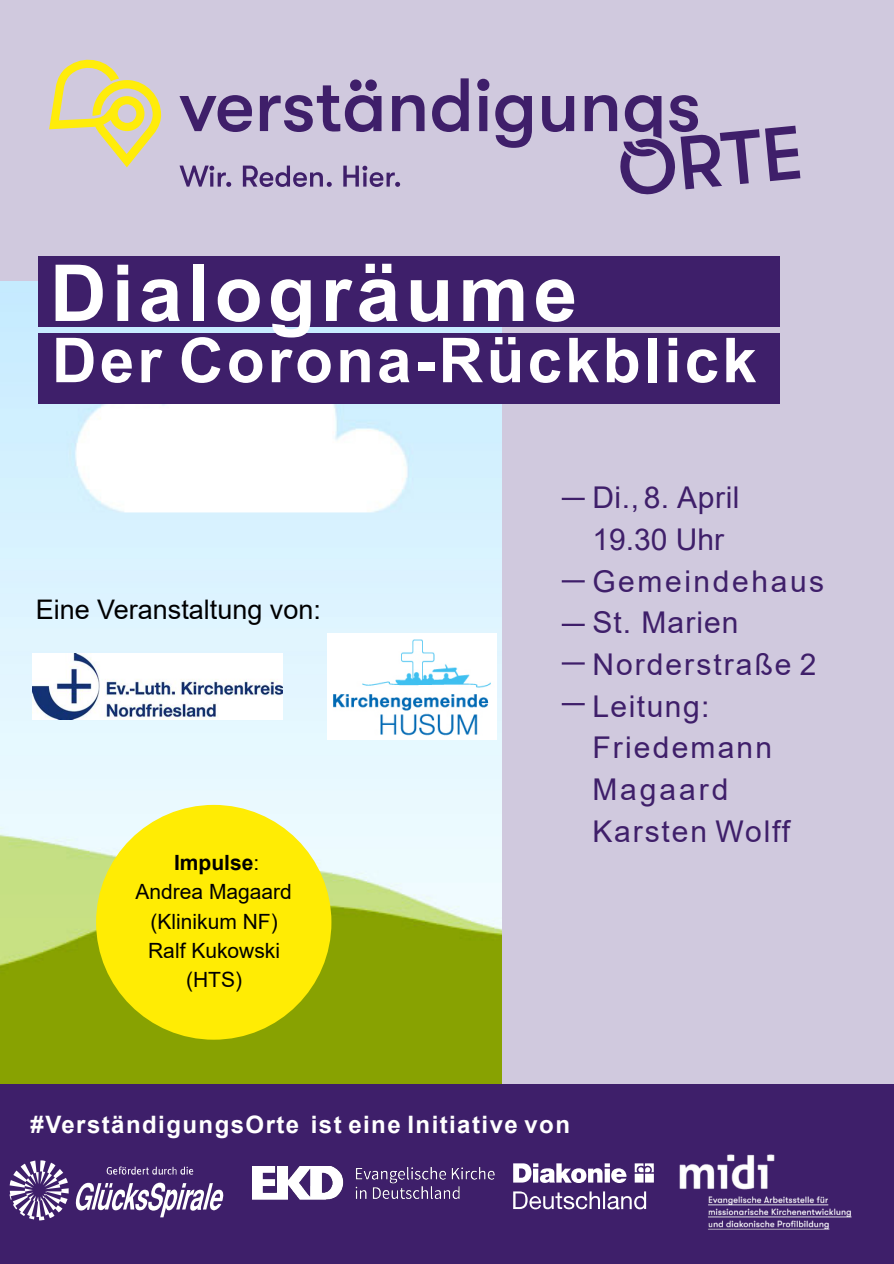
<style>
.page{position:relative;width:894px;height:1264px;background:#fff}
.page>*{position:absolute;margin:0;border:0;box-sizing:border-box;transform-origin:0 0}
.t1{font:700 78.6px "Arial";letter-spacing:.065em;color:#fff}
.t2{font:700 61.95px "Arial";letter-spacing:.05em;color:#fff}
.t3{font:30px/41.7px "Arial";letter-spacing:.07em;color:#3f1f6a}
.t4{font:27px "Arial";color:#000}
.t5{font:700 24px "Arial";letter-spacing:.06em;color:#fff}
.t6{font:21px/29.2px "Arial";color:#000;text-align:center}
.s1{font-weight:700}
</style>
<div class="page">
<div style="left:0;top:0;width:893px;height:1263px;background:#d0c9de"></div>
<hr style="left:561px;top:498px;width:23px;height:2px;background:#3f1f6a">
<hr style="left:561px;top:580px;width:23px;height:2px;background:#3f1f6a">
<hr style="left:561px;top:624px;width:23px;height:2px;background:#3f1f6a">
<hr style="left:561px;top:662px;width:23px;height:2px;background:#3f1f6a">
<hr style="left:561px;top:703px;width:23px;height:2px;background:#3f1f6a">
<svg style="left:179px;top:78px;width:621px;height:117px"></svg>
<svg style="left:49px;top:59px;width:112px;height:108px"></svg>
<svg style="left:179px;top:165px;width:221px;height:22px"></svg>
<img style="left:0;top:282px;width:501px;height:802px">
<div style="left:96px;top:805px;width:235px;height:234px;background:#ffec04;border-radius:50%"></div>
<div style="left:38px;top:257px;width:742px;height:70px;background:#3e1f6a"></div>
<div style="left:38px;top:334px;width:742px;height:70px;background:#3e1f6a"></div>
<div style="left:0;top:1084px;width:893px;height:179px;background:#3e1f6a"></div>
<svg style="left:9px;top:1160px;width:214px;height:60px"></svg>
<img style="left:679px;top:1154px;width:173px;height:76px">
<svg style="left:513px;top:1191px;width:133px;height:18px"></svg>
<svg style="left:513px;top:1163px;width:141px;height:20px"></svg>
<img style="left:252px;top:1166px;width:243px;height:33px">
<img style="left:32px;top:653px;width:250px;height:66px">
<img style="left:327px;top:633px;width:170px;height:106px">
<h1 class="t1" style="left:50px;top:264px;width:529px">Dialogräume</h1>
<h2 class="t2" style="left:52px;top:337px;width:706px">Der Corona-Rückblick</h2>
<p class="t4" style="left:36px;top:599px;width:287px">Eine Veranstaltung von:</p>
<p class="t6" style="left:135px;top:850px;width:158px"><span class="s1">Impulse</span>:<br>Andrea Magaard (Klinikum NF)<br>Ralf Kukowski (HTS)</p>
<p class="t3" style="left:592px;top:480px;width:233px">Di., 8. April<br>19.30 Uhr<br>Gemeindehaus<br>St. Marien<br>Norderstraße 2<br>Leitung:<br>Friedemann<br>Magaard<br>Karsten Wolff</p>
<p class="t5" style="left:31px;top:1115px;width:541px">#VerständigungsOrte ist eine Initiative von</p>
</div>
